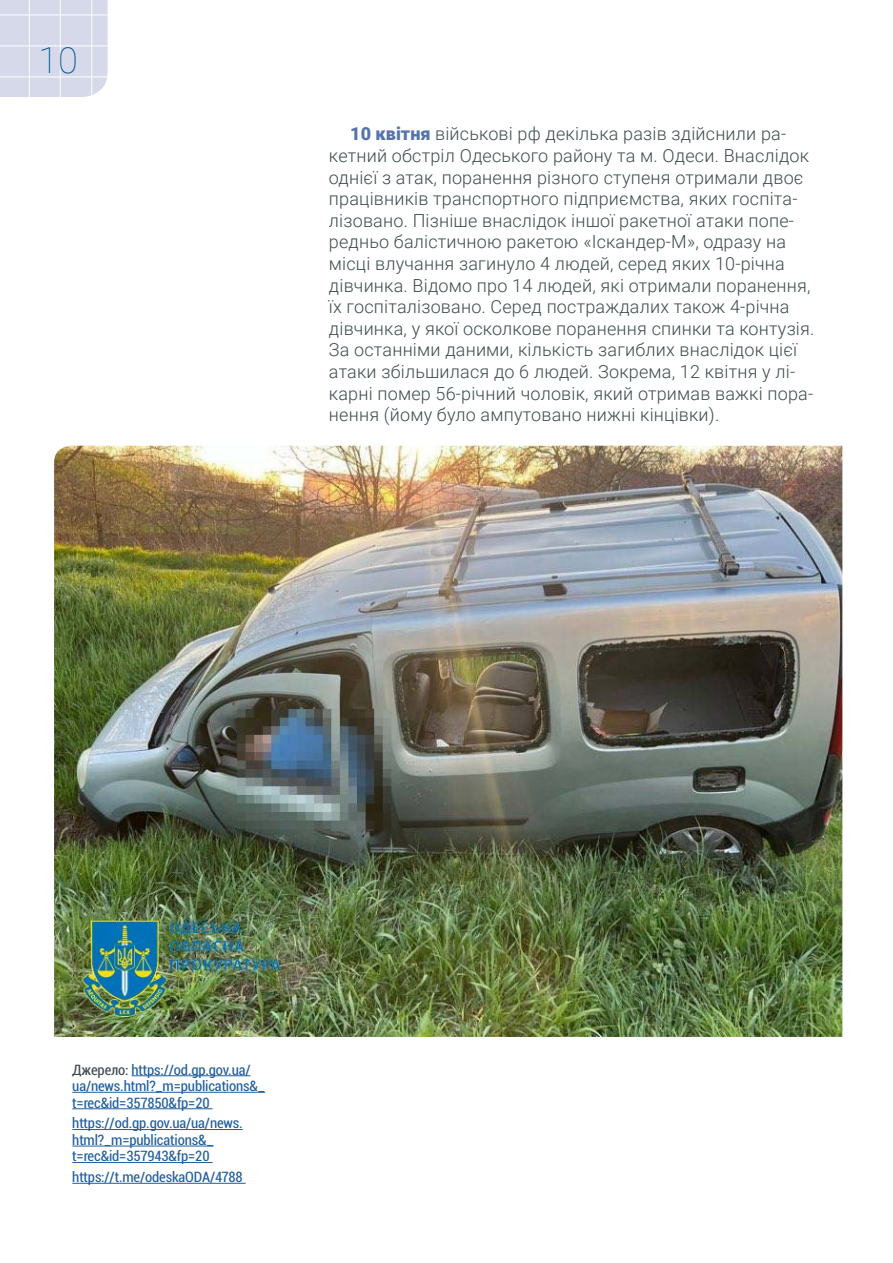
<style>
.page{position:relative;width:893px;height:1263px;background:#fff}
.page>*{position:absolute;margin:0;border:0;box-sizing:border-box;transform-origin:0 0}
.t1{font:100 36px "Roboto";color:#00538e}
.Basic_TXT{font:300 18px/21.6px "Roboto";letter-spacing:.01em;color:#3f4c4e}
.Photo-pidpys{font:condensed 15px/16.5px "Roboto";letter-spacing:-.01em;color:#215e9e}
.s1{font-weight:900;color:#5674ac}
.s2{color:#3f4c4e}
</style>
<div class="page">
<img style="left:54px;top:446px;width:788px;height:591px">
<hr style="left:131px;top:1075px;width:120px;height:1px;background:#215e9e">
<hr style="left:72px;top:1092px;width:193px;height:1px;background:#215e9e">
<hr style="left:72px;top:1108px;width:141px;height:1px;background:#215e9e">
<hr style="left:72px;top:1129px;width:171px;height:1px;background:#215e9e">
<hr style="left:72px;top:1146px;width:142px;height:1px;background:#215e9e">
<hr style="left:72px;top:1162px;width:141px;height:1px;background:#215e9e">
<hr style="left:72px;top:1183px;width:174px;height:1px;background:#215e9e">
<svg style="left:0;top:0;width:108px;height:97px"></svg>
<hr style="left:0;top:77px;width:108px;height:1px;background:#fff">
<hr style="left:0;top:46px;width:108px;height:1px;background:#fff">
<hr style="left:0;top:15px;width:108px;height:1px;background:#fff">
<hr style="left:91px;top:0;width:1px;height:97px;background:#fff">
<hr style="left:60px;top:0;width:1px;height:97px;background:#fff">
<hr style="left:29px;top:0;width:1px;height:97px;background:#fff">
<h1 class="t1" style="left:39px;top:35px;width:41px">10</h1>
<p class="Basic_TXT" style="left:329px;top:123px;width:487px;text-indent:21px"><span class="s1">10 квітня</span> військові рф декілька разів здійснили ра&shy;кетний обстріл Одеського району та м. Одеси. Внаслідок однієї з атак, поранення різного ступеня отримали двоє працівників транспортного підприємства, яких госпіта&shy;лізовано. Пізніше внаслідок іншої ракетної атаки попе&shy;редньо балістичною ракетою «Іскандер-М», одразу на місці влучання загинуло 4 людей, серед яких 10-річна дівчинка. Відомо про 14 людей, які отримали поранення, їх госпіталізовано. Серед постраждалих також 4-річна дівчинка, у якої осколкове поранення спинки та контузія.<br>За останніми даними, кількість загиблих внаслідок цієї атаки збільшилася до 6 людей. Зокрема, 12 квітня у лі&shy;карні помер 56-річний чоловік, який отримав важкі пора&shy;нення (йому було ампутовано нижні кінцівки).</p>
<p class="Photo-pidpys" style="left:72px;top:1061px;width:194px"><span class="s2">Джерело:</span> https://od.gp.gov.ua/ ua/news.html?_m=publications&amp;_ t=rec&amp;id=357850&amp;fp=20</p>
<p class="Photo-pidpys" style="left:72px;top:1114px;width:172px">https://od.gp.gov.ua/ua/news. html?_m=publications&amp;_ t=rec&amp;id=357943&amp;fp=20</p>
<p class="Photo-pidpys" style="left:72px;top:1168px;width:172px">https://t.me/odeskaODA/4788</p>
</div>
